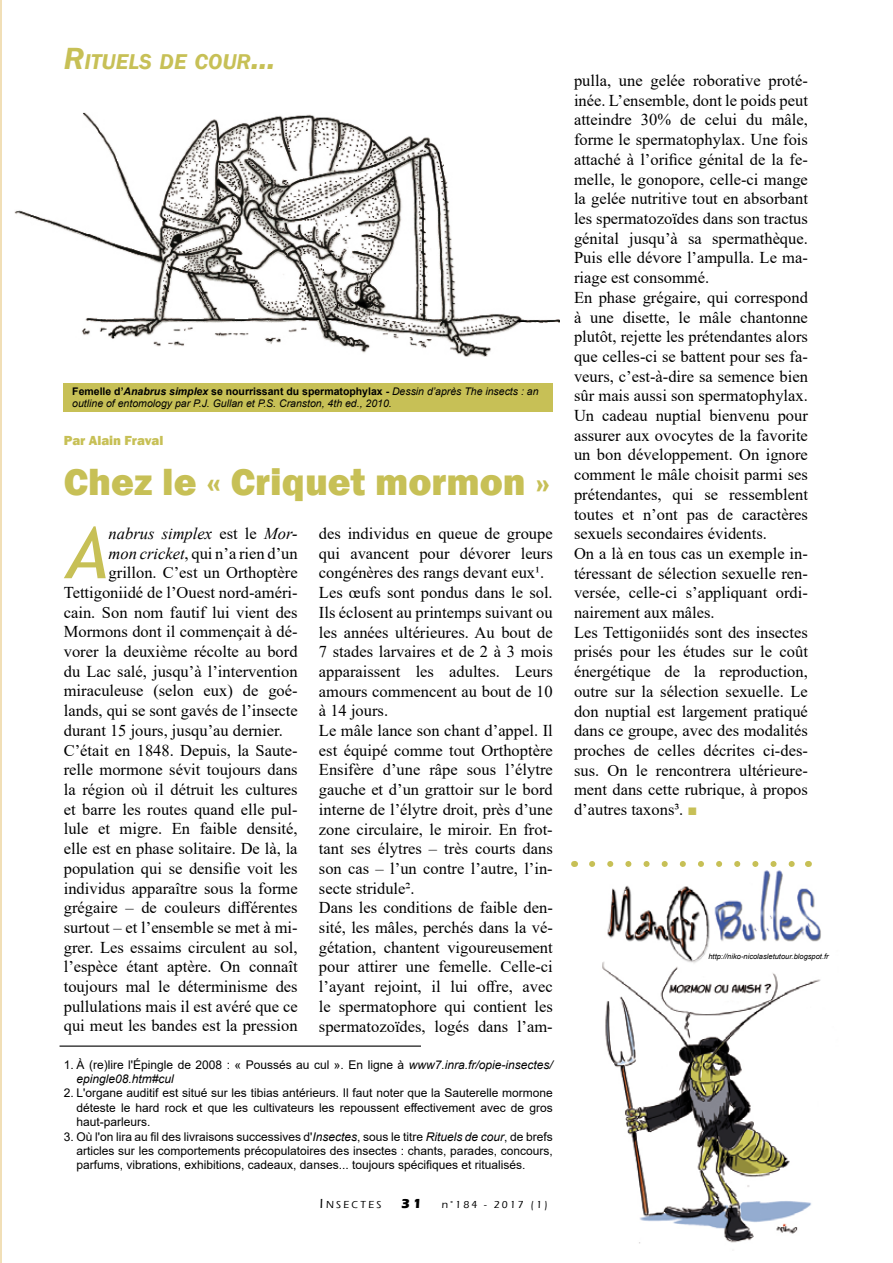
<style>
.page{position:relative;width:893px;height:1263px;background:#fff}
.page>*{position:absolute;margin:0;border:0;box-sizing:border-box;transform-origin:0 0}
.t1{font:italic 71.55px "Trebuchet MS";color:#c7c056}
.t2{font:800 39px "Franklin Gothic";color:#c7c056}
.t3{font:italic 600 22.05px "Franklin Gothic";color:#c7c056}
.t4{font:16.5px/19.6px "Times New Roman";color:#000}
.t5{font:italic 16.5px "Times New Roman";color:#000}
.t6{font:800 13.5px "Franklin Gothic";color:#c7c056}
.t7{font:12px/14.4px "Arial";color:#000;text-align:justify}
.t8{font:italic 10.5px/12px "Arial";color:#000}
.t9{font:500 10.5px "Eras ITC";letter-spacing:.2em;color:#000}
.t10{font:italic 7.5px "Arial";color:#000}
.s1{font-size:31.5px}
.s2{font-weight:700;font-style:normal}
.s3{font-weight:700}
.s4{font-style:normal}
.s5{font-style:italic}
.s6{font-size:13.5px}
.s7{font-weight:700;font-size:13.5px}
.s8{color:#c7c056}
</style>
<div class="page">
<img style="left:14px;top:113px;width:545px;height:244px">
<hr style="left:0;top:0;width:1px;height:1263px;background:#f1dfb7">
<img style="left:575px;top:866px;width:246px;height:378px">
<hr style="left:60px;top:1045px;width:361px;height:2px;background:#000">
<div style="left:64px;top:383px;width:489px;height:28px;background:#c7c056"></div>
<svg style="left:592px;top:861px;width:207px;height:6px"></svg>
<h3 class="t3" style="left:64px;top:47px;width:213px"><span class="s1">R</span>ITUELS DE COUR<span class="s1">...</span></h3>
<p class="t8" style="left:72px;top:385px;width:468px"><span class="s2">Femelle d’</span><span class="s3">Anabrus simplex</span> <span class="s2">se nourrissant du spermatophylax -</span> Dessin d’après The insects : an outline of entomology par P.J. Gullan et P.S. Cranston, 4th ed., 2010.</p>
<p class="t6" style="left:64px;top:432px;width:101px">Par Alain Fraval</p>
<h2 class="t2" style="left:64px;top:457px;width:488px">Chez le « Criquet mormon »</h2>
<h1 class="t1" style="left:65px;top:509px;width:45px">A</h1>
<p class="t5" style="left:109px;top:522px;width:191px">nabrus simplex <span class="s4">est le</span> Mor-</p>
<p class="t4" style="left:109px;top:543px;width:191px"><span class="s5">mon cricket</span>, qui n’a rien d’un</p>
<p class="t4" style="left:109px;top:562px;width:191px">grillon. C’est un Orthoptère</p>
<p class="t4" style="left:64px;top:582px;width:235px">Tettigoniidé de l’Ouest nord-améri-</p>
<p class="t4" style="left:64px;top:602px;width:235px">cain. Son nom fautif lui vient des</p>
<p class="t4" style="left:64px;top:621px;width:235px">Mormons dont il commençait à dé-</p>
<p class="t4" style="left:64px;top:641px;width:235px">vorer la deuxième récolte au bord</p>
<p class="t4" style="left:64px;top:661px;width:235px">du Lac salé, jusqu’à l’intervention</p>
<p class="t4" style="left:64px;top:681px;width:235px">miraculeuse (selon eux) de goé-</p>
<p class="t4" style="left:64px;top:700px;width:235px">lands, qui se sont gavés de l’insecte</p>
<p class="t4" style="left:64px;top:720px;width:221px">durant 15 jours, jusqu’au dernier.</p>
<p class="t4" style="left:64px;top:740px;width:235px">C’était en 1848. Depuis, la Saute-</p>
<p class="t4" style="left:64px;top:759px;width:235px">relle mormone sévit toujours dans</p>
<p class="t4" style="left:64px;top:779px;width:235px">la région où il détruit les cultures</p>
<p class="t4" style="left:64px;top:799px;width:235px">et barre les routes quand elle pul-</p>
<p class="t4" style="left:64px;top:818px;width:235px">lule et migre. En faible densité,</p>
<p class="t4" style="left:64px;top:838px;width:235px">elle est en phase solitaire. De là, la</p>
<p class="t4" style="left:64px;top:858px;width:235px">population qui se densifie voit les</p>
<p class="t4" style="left:64px;top:878px;width:235px">individus apparaître sous la forme</p>
<p class="t4" style="left:64px;top:897px;width:235px">grégaire – de couleurs différentes</p>
<p class="t4" style="left:64px;top:917px;width:235px">surtout – et l’ensemble se met à mi-</p>
<p class="t4" style="left:64px;top:937px;width:235px">grer. Les essaims circulent au sol,</p>
<p class="t4" style="left:64px;top:956px;width:235px">l’espèce étant aptère. On connaît</p>
<p class="t4" style="left:64px;top:976px;width:235px">toujours mal le déterminisme des</p>
<p class="t4" style="left:64px;top:996px;width:235px">pullulations mais il est avéré que ce</p>
<p class="t4" style="left:64px;top:1015px;width:235px">qui meut les bandes est la pression</p>
<p class="t4" style="left:319px;top:523px;width:235px">des individus en queue de groupe qui avancent pour dévorer leurs congénères des rangs devant eux1.<br>Les œufs sont pondus dans le sol.<br>Ils éclosent au printemps suivant ou les années ultérieures. Au bout de<br>7 stades larvaires et de 2 à 3 mois apparaissent les adultes. Leurs amours commencent au bout de 10 à 14 jours.<br>Le mâle lance son chant d’appel. Il est équipé comme tout Orthoptère<br>Ensifère d’une râpe sous l’élytre gauche et d’un grattoir sur le bord interne de l’élytre droit, près d’une zone circulaire, le miroir. En frot&shy;tant ses élytres – très courts dans son cas – l’un contre l’autre, l’in&shy;secte stridule2.<br>Dans les conditions de faible den&shy;sité, les mâles, perchés dans la vé&shy;gétation, chantent vigoureusement pour attirer une femelle. Celle-ci l’ayant rejoint, il lui offre, avec le spermatophore qui contient les spermatozoïdes, logés dans l’am-</p>
<p class="t7" style="left:77px;top:1057px;width:478px;text-indent:-13px">1. À (re)lire l'Épingle de 2008 : « Poussés au cul ». En ligne à <span class="s5">www7.inra.fr/opie-insectes/ epingle08.htm#cul</span></p>
<p class="t7" style="left:77px;top:1086px;width:478px;text-indent:-13px">2. L'organe auditif est situé sur les tibias antérieurs. Il faut noter que la Sauterelle mormone déteste le hard rock et que les cultivateurs les repoussent effectivement avec de gros haut-parleurs.</p>
<p class="t7" style="left:77px;top:1129px;width:478px;text-indent:-13px">3. Où l'on lira au fil des livraisons successives d'<span class="s5">Insectes</span>, sous le titre <span class="s5">Rituels de cour</span>, de brefs articles sur les comportements précopulatoires des insectes : chants, parades, concours, parfums, vibrations, exhibitions, cadeaux, danses... toujours spécifiques et ritualisés.</p>
<p class="t9" style="left:320px;top:1199px;width:229px"><span class="s6">I</span>NSECTES <span class="s7">31</span> n°184 - 2017 (1)</p>
<p class="t4" style="left:574px;top:70px;width:235px">pulla, une gelée roborative proté&shy;inée. L’ensemble, dont le poids peut atteindre 30% de celui du mâle, forme le spermatophylax. Une fois attaché à l’orifice génital de la fe&shy;melle, le gonopore, celle-ci mange la gelée nutritive tout en absorbant les spermatozoïdes dans son tractus génital jusqu’à sa spermathèque.<br>Puis elle dévore l’ampulla. Le ma&shy;riage est consommé.<br>En phase grégaire, qui correspond à une disette, le mâle chantonne plutôt, rejette les prétendantes alors que celles-ci se battent pour ses fa&shy;veurs, c’est-à-dire sa semence bien sûr mais aussi son spermatophylax.<br>Un cadeau nuptial bienvenu pour assurer aux ovocytes de la favorite un bon développement. On ignore comment le mâle choisit parmi ses prétendantes, qui se ressemblent toutes et n’ont pas de caractères sexuels secondaires évidents.<br>On a là en tous cas un exemple in&shy;téressant de sélection sexuelle ren&shy;versée, celle-ci s’appliquant ordi&shy;nairement aux mâles.<br>Les Tettigoniidés sont des insectes prisés pour les études sur le coût énergétique de la reproduction, outre sur la sélection sexuelle. Le don nuptial est largement pratiqué dans ce groupe, avec des modalités proches de celles décrites ci-des&shy;sus. On le rencontrera ultérieure&shy;ment dans cette rubrique, à propos d’autres taxons3. <span class="s8">■</span></p>
<p class="t10" style="left:708px;top:952px;width:122px">http://niko-nicolasletutour.blogspot.fr</p>
</div>
